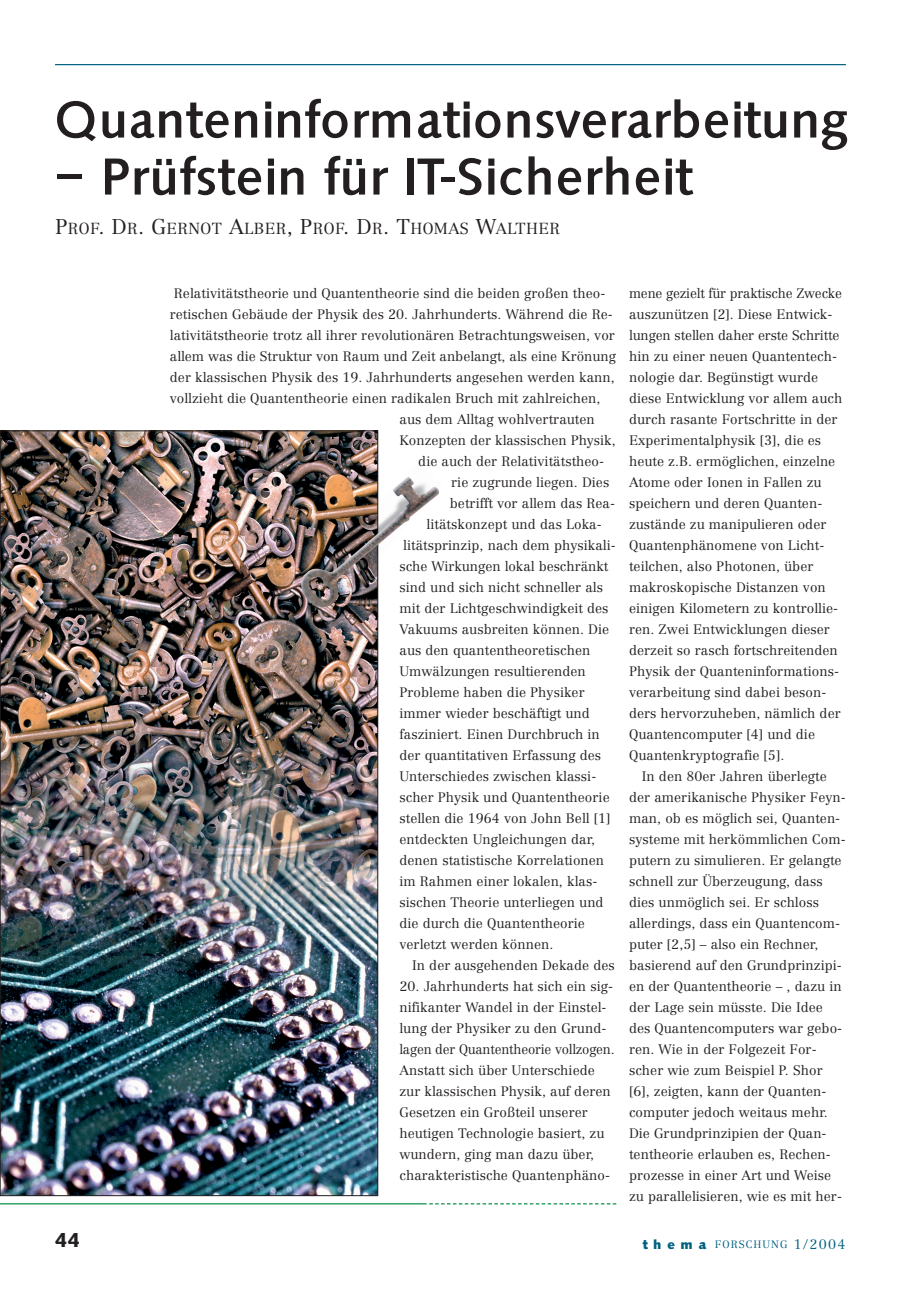
<style>
.page{position:relative;width:918px;height:1289px;background:#fff}
.page>*{position:absolute;margin:0;border:0;box-sizing:border-box;transform-origin:0 0}
.t1{font:500 54px "Saxony";letter-spacing:-.005em;color:#231f20}
.t2{font:600 21px "Saxony";color:#231f20}
.t3{font:300 15.75px "Centennial";letter-spacing:.025em;color:#231f20}
.t4{font:300 13.5px/21px "Centennial";letter-spacing:.005em;color:#231f20}
.t5{font:300 10.5px "Centennial";letter-spacing:.1em;color:#006180}
.s1{font-size:21px}
.s2{font-family:"Saxony";font-weight:700;font-size:13.5px}
.s3{font-size:13.5px}
</style>
<div class="page">
<hr style="left:55px;top:64px;width:791px;height:1px;background:#006180">
<svg style="left:0;top:1195px;width:616px;height:9px"></svg>
<hr style="left:0;top:1203px;width:427px;height:1px;background:#008b43">
<img style="left:2px;top:432px;width:374px;height:762px">
<img style="left:300px;top:476px;width:139px;height:134px">
<h1 class="t1" style="left:55px;top:99px;width:795px">Quanteninformationsverarbeitung</h1>
<h1 class="t1" style="left:55px;top:156px;width:640px">– Prüfstein für IT-Sicherheit</h1>
<p class="t3" style="left:55px;top:222px;width:506px"><span class="s1">P</span>ROF<span class="s1">. D</span>R<span class="s1">. G</span>ERNOT <span class="s1">A</span>LBER<span class="s1">, P</span>ROF<span class="s1">. D</span>R<span class="s1">. T</span>HOMAS <span class="s1">W</span>ALTHER</p>
<p class="t4" style="left:174px;top:284px;width:433px">Relativitätstheorie und Quantentheorie sind die beiden großen theo-</p>
<p class="t4" style="left:170px;top:305px;width:444px">retischen Gebäude der Physik des 20. Jahrhunderts. Während die Re-</p>
<p class="t4" style="left:170px;top:326px;width:447px">lativitätstheorie trotz all ihrer revolutionären Betrachtungsweisen, vor</p>
<p class="t4" style="left:170px;top:347px;width:448px">allem was die Struktur von Raum und Zeit anbelangt, als eine Krönung</p>
<p class="t4" style="left:170px;top:368px;width:447px">der klassischen Physik des 19. Jahrhunderts angesehen werden kann,</p>
<p class="t4" style="left:170px;top:389px;width:432px">vollzieht die Quantentheorie einen radikalen Bruch mit zahlreichen,</p>
<p class="t4" style="left:399px;top:410px;width:197px">aus dem Alltag wohlvertrauten</p>
<p class="t4" style="left:399px;top:431px;width:218px">Konzepten der klassischen Physik,</p>
<p class="t4" style="left:418px;top:452px;width:187px">die auch der Relativitätstheo-</p>
<p class="t4" style="left:451px;top:473px;width:160px">rie zugrunde liegen. Dies</p>
<p class="t4" style="left:450px;top:494px;width:167px">betrifft vor allem das Rea-</p>
<p class="t4" style="left:427px;top:515px;width:177px">litätskonzept und das Loka-</p>
<p class="t4" style="left:403px;top:536px;width:214px">litätsprinzip, nach dem physikali-</p>
<p class="t4" style="left:399px;top:557px;width:210px">sche Wirkungen lokal beschränkt</p>
<p class="t4" style="left:399px;top:578px;width:205px">sind und sich nicht schneller als</p>
<p class="t4" style="left:399px;top:599px;width:211px">mit der Lichtgeschwindigkeit des</p>
<p class="t4" style="left:399px;top:620px;width:211px">Vakuums ausbreiten können. Die</p>
<p class="t4" style="left:399px;top:641px;width:193px">aus den quantentheoretischen</p>
<p class="t4" style="left:399px;top:662px;width:188px">Umwälzungen resultierenden</p>
<p class="t4" style="left:399px;top:683px;width:187px">Probleme haben die Physiker</p>
<p class="t4" style="left:399px;top:704px;width:192px">immer wieder beschäftigt und</p>
<p class="t4" style="left:399px;top:725px;width:202px">fasziniert. Einen Durchbruch in</p>
<p class="t4" style="left:399px;top:746px;width:203px">der quantitativen Erfassung des</p>
<p class="t4" style="left:399px;top:767px;width:198px">Unterschiedes zwischen klassi-</p>
<p class="t4" style="left:399px;top:788px;width:212px">scher Physik und Quantentheorie</p>
<p class="t4" style="left:399px;top:809px;width:212px">stellen die 1964 von John Bell [1]</p>
<p class="t4" style="left:399px;top:830px;width:197px">entdeckten Ungleichungen dar,</p>
<p class="t4" style="left:399px;top:851px;width:206px">denen statistische Korrelationen</p>
<p class="t4" style="left:399px;top:872px;width:199px">im Rahmen einer lokalen, klas-</p>
<p class="t4" style="left:399px;top:893px;width:206px">sischen Theorie unterliegen und</p>
<p class="t4" style="left:399px;top:914px;width:187px">die durch die Quantentheorie</p>
<p class="t4" style="left:399px;top:935px;width:155px">verletzt werden können.</p>
<p class="t4" style="left:412px;top:956px;width:204px">In der ausgehenden Dekade des</p>
<p class="t4" style="left:399px;top:977px;width:217px">20. Jahrhunderts hat sich ein sig&shy;nifikanter Wandel in der Einstel&shy;lung der Physiker zu den Grund&shy;lagen der Quantentheorie vollzogen.<br>Anstatt sich über Unterschiede zur klassischen Physik, auf deren Gesetzen ein Großteil unserer heutigen Technologie basiert, zu wundern, ging man dazu über, charakteristische Quantenphäno-</p>
<p class="t4" style="left:629px;top:284px;width:215px">mene gezielt für praktische Zwecke auszunützen [2]. Diese Entwick&shy;lungen stellen daher erste Schritte hin zu einer neuen Quantentech&shy;nologie dar. Begünstigt wurde diese Entwicklung vor allem auch durch rasante Fortschritte in der<br>Experimentalphysik [3], die es heute z.B. ermöglichen, einzelne<br>Atome oder Ionen in Fallen zu speichern und deren Quanten&shy;zustände zu manipulieren oder<br>Quantenphänomene von Licht&shy;teilchen, also Photonen, über makroskopische Distanzen von einigen Kilometern zu kontrollie&shy;ren. Zwei Entwicklungen dieser derzeit so rasch fortschreitenden<br>Physik der Quanteninformations&shy;verarbeitung sind dabei beson&shy;ders hervorzuheben, nämlich der<br>Quantencomputer [4] und die<br>Quantenkryptografie [5].</p>
<p class="t4" style="left:629px;top:767px;width:218px;text-indent:13px">In den 80er Jahren überlegte der amerikanische Physiker Feyn&shy;man, ob es möglich sei, Quanten&shy;systeme mit herkömmlichen Com&shy;putern zu simulieren. Er gelangte schnell zur Überzeugung, dass dies unmöglich sei. Er schloss allerdings, dass ein Quantencom&shy;puter [2,5] – also ein Rechner, basierend auf den Grundprinzipi&shy;en der Quantentheorie – , dazu in der Lage sein müsste. Die Idee des Quantencomputers war gebo&shy;ren. Wie in der Folgezeit For&shy;scher wie zum Beispiel P. Shor [6], zeigten, kann der Quanten&shy;computer jedoch weitaus mehr.<br>Die Grundprinzipien der Quan&shy;tentheorie erlauben es, Rechen&shy;prozesse in einer Art und Weise zu parallelisieren, wie es mit her-</p>
<h2 class="t2" style="left:55px;top:1232px;width:27px">44</h2>
<p class="t5" style="left:643px;top:1240px;width:204px"><span class="s2">t h e m a</span> FORSCHUNG <span class="s3">1/2004</span></p>
</div>
